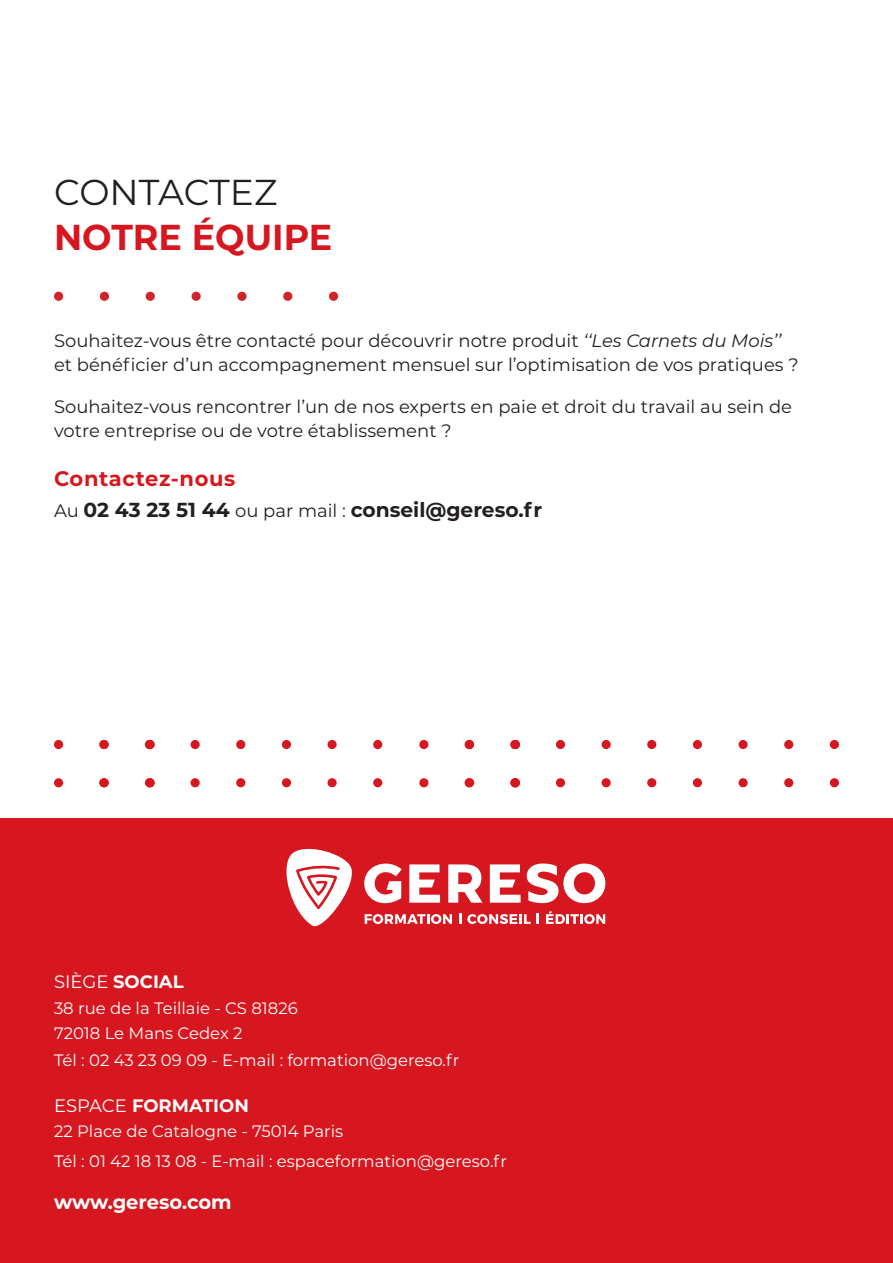
<style>
.page{position:relative;width:893px;height:1263px;background:#fff}
.page>*{position:absolute;margin:0;border:0;box-sizing:border-box;transform-origin:0 0}
.t1{font:700 36px "Montserrat";color:#d7171f}
.t2{font:36px "Montserrat";letter-spacing:-.005em;color:#231f20}
.t3{font:700 21px "Montserrat";letter-spacing:.03em;color:#d7171f}
.t4{font:700 20.25px "Montserrat";color:#231f20}
.t5{font:700 19.5px "Montserrat";color:#fff}
.t6{font:18px/24px "Montserrat";color:#231f20}
.t7{font:700 18px "Montserrat";color:#fff}
.t8{font:16.5px "Montserrat";color:#fff}
.s1{font-style:italic}
.s2{font-weight:400;font-size:18px}
.s3{font-weight:400}
</style>
<div class="page">
<div style="left:0;top:819px;width:893px;height:444px;background:#d7171f"></div>
<div style="left:419px;top:778px;width:9px;height:9px;background:#d7171f;border-radius:50%"></div>
<div style="left:830px;top:740px;width:9px;height:9px;background:#d7171f;border-radius:50%"></div>
<div style="left:784px;top:740px;width:9px;height:9px;background:#d7171f;border-radius:50%"></div>
<div style="left:830px;top:778px;width:9px;height:9px;background:#d7171f;border-radius:50%"></div>
<div style="left:784px;top:778px;width:9px;height:9px;background:#d7171f;border-radius:50%"></div>
<div style="left:738px;top:740px;width:10px;height:9px;background:#d7171f;border-radius:50%"></div>
<div style="left:693px;top:740px;width:9px;height:9px;background:#d7171f;border-radius:50%"></div>
<div style="left:647px;top:740px;width:9px;height:9px;background:#d7171f;border-radius:50%"></div>
<div style="left:602px;top:740px;width:9px;height:9px;background:#d7171f;border-radius:50%"></div>
<div style="left:738px;top:778px;width:10px;height:9px;background:#d7171f;border-radius:50%"></div>
<div style="left:693px;top:778px;width:9px;height:9px;background:#d7171f;border-radius:50%"></div>
<div style="left:647px;top:778px;width:9px;height:9px;background:#d7171f;border-radius:50%"></div>
<div style="left:602px;top:778px;width:9px;height:9px;background:#d7171f;border-radius:50%"></div>
<div style="left:510px;top:740px;width:9px;height:9px;background:#e36267;border-radius:50%"></div>
<div style="left:465px;top:740px;width:9px;height:9px;background:#d7171f;border-radius:50%"></div>
<div style="left:556px;top:778px;width:9px;height:9px;background:#d7171f;border-radius:50%"></div>
<div style="left:465px;top:778px;width:9px;height:9px;background:#d7171f;border-radius:50%"></div>
<div style="left:511px;top:740px;width:9px;height:9px;background:#d7171f;border-radius:50%"></div>
<div style="left:511px;top:778px;width:9px;height:9px;background:#d7171f;border-radius:50%"></div>
<div style="left:556px;top:740px;width:9px;height:9px;background:#d7171f;border-radius:50%"></div>
<div style="left:419px;top:740px;width:9px;height:9px;background:#d7171f;border-radius:50%"></div>
<div style="left:100px;top:740px;width:9px;height:9px;background:#e1565c;border-radius:50%"></div>
<div style="left:54px;top:778px;width:9px;height:9px;background:#d7171f;border-radius:50%"></div>
<div style="left:373px;top:740px;width:9px;height:9px;background:#d7171f;border-radius:50%"></div>
<div style="left:328px;top:740px;width:9px;height:9px;background:#d7171f;border-radius:50%"></div>
<div style="left:282px;top:740px;width:9px;height:9px;background:#d7171f;border-radius:50%"></div>
<div style="left:236px;top:740px;width:9px;height:9px;background:#d7171f;border-radius:50%"></div>
<div style="left:373px;top:778px;width:9px;height:9px;background:#d7171f;border-radius:50%"></div>
<div style="left:328px;top:778px;width:9px;height:9px;background:#d7171f;border-radius:50%"></div>
<div style="left:282px;top:778px;width:9px;height:9px;background:#d7171f;border-radius:50%"></div>
<div style="left:236px;top:778px;width:9px;height:9px;background:#d7171f;border-radius:50%"></div>
<div style="left:145px;top:740px;width:9px;height:9px;background:#d9252d;border-radius:50%"></div>
<div style="left:99px;top:740px;width:9px;height:9px;background:#d7171f;border-radius:50%"></div>
<div style="left:191px;top:778px;width:9px;height:9px;background:#d7171f;border-radius:50%"></div>
<div style="left:99px;top:778px;width:9px;height:9px;background:#d7171f;border-radius:50%"></div>
<div style="left:146px;top:740px;width:9px;height:9px;background:#d7171f;border-radius:50%"></div>
<div style="left:146px;top:778px;width:9px;height:9px;background:#d7171f;border-radius:50%"></div>
<div style="left:191px;top:740px;width:9px;height:9px;background:#d7171f;border-radius:50%"></div>
<div style="left:54px;top:740px;width:9px;height:9px;background:#d7171f;border-radius:50%"></div>
<svg style="left:286px;top:848px;width:66px;height:79px"></svg>
<svg style="left:365px;top:914px;width:87px;height:10px"></svg>
<svg style="left:459px;top:914px;width:2px;height:10px"></svg>
<svg style="left:467px;top:914px;width:64px;height:10px"></svg>
<svg style="left:537px;top:914px;width:2px;height:10px"></svg>
<svg style="left:546px;top:911px;width:59px;height:13px"></svg>
<svg style="left:409px;top:864px;width:31px;height:39px"></svg>
<svg style="left:448px;top:864px;width:35px;height:39px"></svg>
<svg style="left:490px;top:864px;width:31px;height:39px"></svg>
<svg style="left:527px;top:863px;width:78px;height:40px"></svg>
<svg style="left:364px;top:863px;width:38px;height:40px"></svg>
<div style="left:54px;top:292px;width:9px;height:9px;background:#d1232a;border-radius:50%"></div>
<div style="left:100px;top:292px;width:9px;height:9px;background:#d1232a;border-radius:50%"></div>
<div style="left:146px;top:292px;width:9px;height:9px;background:#d1232a;border-radius:50%"></div>
<div style="left:192px;top:292px;width:9px;height:9px;background:#d1232a;border-radius:50%"></div>
<div style="left:237px;top:292px;width:10px;height:9px;background:#d1232a;border-radius:50%"></div>
<div style="left:283px;top:292px;width:9px;height:9px;background:#d1232a;border-radius:50%"></div>
<div style="left:329px;top:292px;width:9px;height:9px;background:#d1232a;border-radius:50%"></div>
<p class="t2" style="left:54px;top:167px;width:225px">CONTACTEZ</p>
<p class="t1" style="left:54px;top:211px;width:280px">NOTRE ÉQUIPE</p>
<p class="t6" style="left:54px;top:328px;width:746px">Souhaitez-vous être contacté pour découvrir notre produit <span class="s1">‘‘Les Carnets du Mois’’ </span>et bénéficier d’un accompagnement mensuel sur l’optimisation de vos pratiques ?</p>
<p class="t6" style="left:54px;top:394px;width:740px">Souhaitez-vous rencontrer l’un de nos experts en paie et droit du travail au sein de votre entreprise ou de votre établissement ?</p>
<p class="t3" style="left:54px;top:464px;width:183px">Contactez-nous</p>
<p class="t4" style="left:54px;top:496px;width:490px"><span class="s2">Au</span> 02 43 23 51 44 <span class="s2">ou par mail :</span> conseil@gereso.fr</p>
<p class="t7" style="left:54px;top:969px;width:131px"><span class="s3">SIÈGE</span> SOCIAL</p>
<p class="t8" style="left:54px;top:996px;width:245px">38 rue de la Teillaie - CS 81826</p>
<p class="t8" style="left:54px;top:1022px;width:190px">72018 Le Mans Cedex 2</p>
<p class="t8" style="left:54px;top:1049px;width:407px">Tél : 02 43 23 09 09 - E-mail : formation@gereso.fr</p>
<p class="t7" style="left:54px;top:1092px;width:196px"><span class="s3">ESPACE</span> FORMATION</p>
<p class="t8" style="left:54px;top:1120px;width:291px">22 Place de Catalogne - 75014 Paris</p>
<p class="t8" style="left:54px;top:1150px;width:454px">Tél : 01 42 18 13 08 - E-mail : espaceformation@gereso.fr</p>
<p class="t5" style="left:54px;top:1188px;width:179px">www.gereso.com</p>
</div>
